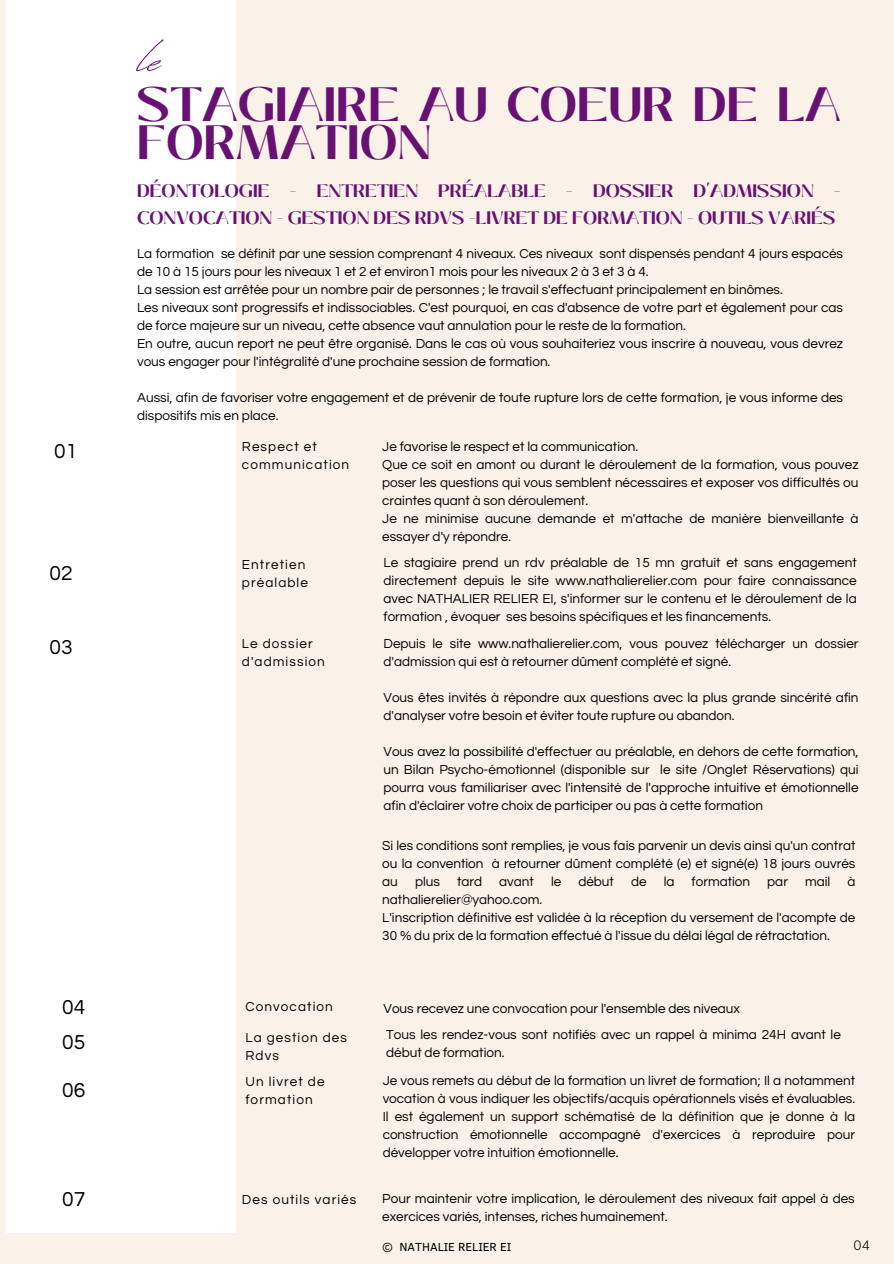
<style>
.page{position:relative;width:894px;height:1264px;background:#fff}
.page>*{position:absolute;margin:0;border:0;box-sizing:border-box;transform-origin:0 0}
.t1{font:63px "Revive 80 Signature";color:#671272}
.t2{font:700 48px/38.2px "Black Mango";color:#671272}
.t3{font:21px "Questrial";color:#000}
.t4{font:700 18px/27px "Black Mango";color:#671272}
.t5{font:13.5px/18px "Questrial";color:#000}
.t6{font:13.5px/18px "Questrial";letter-spacing:.08em;color:#000}
.t7{font:300 13.5px "Nunito";color:#000}
.t8{font:12px "Clear Sans";color:#000}
</style>
<div class="page">
<div style="left:0;top:0;width:893px;height:1263px;background:#faf2e9"></div>
<div style="left:6px;top:0;width:229px;height:1232px;background:#fff"></div>
<p class="t3" style="left:54px;top:440px;width:25px">01</p>
<p class="t3" style="left:50px;top:562px;width:25px">02</p>
<h4 class="t3" style="left:50px;top:637px;width:25px">03</h4>
<h4 class="t3" style="left:62px;top:996px;width:25px">04</h4>
<h4 class="t3" style="left:62px;top:1031px;width:25px">05</h4>
<p class="t3" style="left:62px;top:1080px;width:25px">06</p>
<h4 class="t3" style="left:62px;top:1189px;width:25px">07</h4>
<p class="t1" style="left:137px;top:12px;width:26px">le</p>
<p class="t2" style="left:137px;top:85px;width:705px">STAGIAIRE AU COEUR DE LA<br>FORMATION</p>
<h4 class="t4" style="left:137px;top:177px;width:705px">DÉONTOLOGIE - ENTRETIEN PRÉALABLE - DOSSIER D'ADMISSION -<br>CONVOCATION - GESTION DES RDVS -LIVRET DE FORMATION - OUTILS VARIÉS</h4>
<p class="t5" style="left:137px;top:245px;width:707px">La formation se définit par une session comprenant 4 niveaux. Ces niveaux sont dispensés pendant 4 jours espacés de 10 à 15 jours pour les niveaux 1 et 2 et environ1 mois pour les niveaux 2 à 3 et 3 à 4.<br>La session est arrêtée pour un nombre pair de personnes ; le travail s'effectuant principalement en binômes.<br>Les niveaux sont progressifs et indissociables. C'est pourquoi, en cas d'absence de votre part et également pour cas de force majeure sur un niveau, cette absence vaut annulation pour le reste de la formation.<br>En outre, aucun report ne peut être organisé. Dans le cas où vous souhaiteriez vous inscrire à nouveau, vous devrez vous engager pour l'intégralité d'une prochaine session de formation.</p>
<p class="t5" style="left:137px;top:389px;width:707px">Aussi, afin de favoriser votre engagement et de prévenir de toute rupture lors de cette formation, je vous informe des dispositifs mis en place.</p>
<p class="t6" style="left:242px;top:437px;width:109px">Respect et communication</p>
<h4 class="t5" style="left:382px;top:437px;width:477px">Je favorise le respect et la communication.<br>Que ce soit en amont ou durant le déroulement de la formation, vous pouvez poser les questions qui vous semblent nécessaires et exposer vos difficultés ou craintes quant à son déroulement.<br>Je ne minimise aucune demande et m'attache de manière bienveillante à essayer d'y répondre.</h4>
<p class="t6" style="left:242px;top:555px;width:67px">Entretien préalable</p>
<h4 class="t5" style="left:383px;top:554px;width:474px;text-align:justify">Le stagiaire prend un rdv préalable de 15 mn gratuit et sans engagement directement depuis le site www.nathalierelier.com pour faire connaissance avec NATHALIER RELIER EI, s'informer sur le contenu et le déroulement de la formation , évoquer ses besoins spécifiques et les financements.</h4>
<p class="t6" style="left:242px;top:634px;width:84px">Le dossier d'admission</p>
<h4 class="t5" style="left:383px;top:634px;width:476px">Depuis le site www.nathalierelier.com, vous pouvez télécharger un dossier d'admission qui est à retourner dûment complété et signé.</h4>
<h4 class="t5" style="left:383px;top:688px;width:476px">Vous êtes invités à répondre aux questions avec la plus grande sincérité afin d'analyser votre besoin et éviter toute rupture ou abandon.</h4>
<h4 class="t5" style="left:383px;top:742px;width:476px;text-align:justify">Vous avez la possibilité d'effectuer au préalable, en dehors de cette formation, un Bilan Psycho-émotionnel (disponible sur le site /Onglet Réservations) qui pourra vous familiariser avec l'intensité de l'approche intuitive et émotionnelle afin d'éclairer votre choix de participer ou pas à cette formation</h4>
<h4 class="t5" style="left:382px;top:837px;width:474px;text-align:justify">Si les conditions sont remplies, je vous fais parvenir un devis ainsi qu'un contrat ou la convention à retourner dûment complété (e) et signé(e) 18 jours ouvrés au</h4>
<h4 class="t5" style="left:415px;top:873px;width:26px">plus</h4>
<h4 class="t5" style="left:457px;top:873px;width:27px">tard</h4>
<h4 class="t5" style="left:499px;top:873px;width:36px">avant</h4>
<h4 class="t5" style="left:551px;top:873px;width:12px">le</h4>
<h4 class="t5" style="left:578px;top:873px;width:37px">début</h4>
<h4 class="t5" style="left:631px;top:873px;width:17px">de</h4>
<h4 class="t5" style="left:663px;top:873px;width:12px">la</h4>
<h4 class="t5" style="left:691px;top:873px;width:60px">formation</h4>
<h4 class="t5" style="left:767px;top:873px;width:22px">par</h4>
<h4 class="t5" style="left:804px;top:873px;width:27px">mail</h4>
<h4 class="t5" style="left:847px;top:873px;width:10px">à</h4>
<h4 class="t5" style="left:382px;top:891px;width:474px">nathalierelier@yahoo.com.<br>L'inscription définitive est validée à la réception du versement de l'acompte de<br>30 % du prix de la formation effectué à l'issue du délai légal de rétractation.</h4>
<h4 class="t6" style="left:245px;top:998px;width:89px">Convocation</h4>
<h4 class="t6" style="left:245px;top:1028px;width:103px">La gestion des<br>Rdvs</h4>
<h4 class="t6" style="left:245px;top:1072px;width:81px">Un livret de formation</h4>
<h4 class="t5" style="left:383px;top:1000px;width:358px">Vous recevez une convocation pour l'ensemble des niveaux</h4>
<h4 class="t5" style="left:386px;top:1025px;width:456px">Tous les rendez-vous sont notifiés avec un rappel à minima 24H avant le début de formation.</h4>
<h4 class="t5" style="left:382px;top:1071px;width:474px;text-align:justify">Je vous remets au début de la formation un livret de formation; Il a notamment vocation à vous indiquer les objectifs/acquis opérationnels visés et évaluables.<br>Il est également un support schématisé de la définition que je donne à la construction émotionnelle accompagné d'exercices à reproduire pour développer votre intuition émotionnelle.</h4>
<h4 class="t6" style="left:242px;top:1190px;width:116px">Des outils variés</h4>
<h4 class="t5" style="left:382px;top:1190px;width:474px">Pour maintenir votre implication, le déroulement des niveaux fait appel à des exercices variés, intenses, riches humainement.</h4>
<p class="t8" style="left:382px;top:1238px;width:131px">© NATHALIE RELIER EI</p>
<p class="t7" style="left:853px;top:1236px;width:18px">04</p>
</div>
